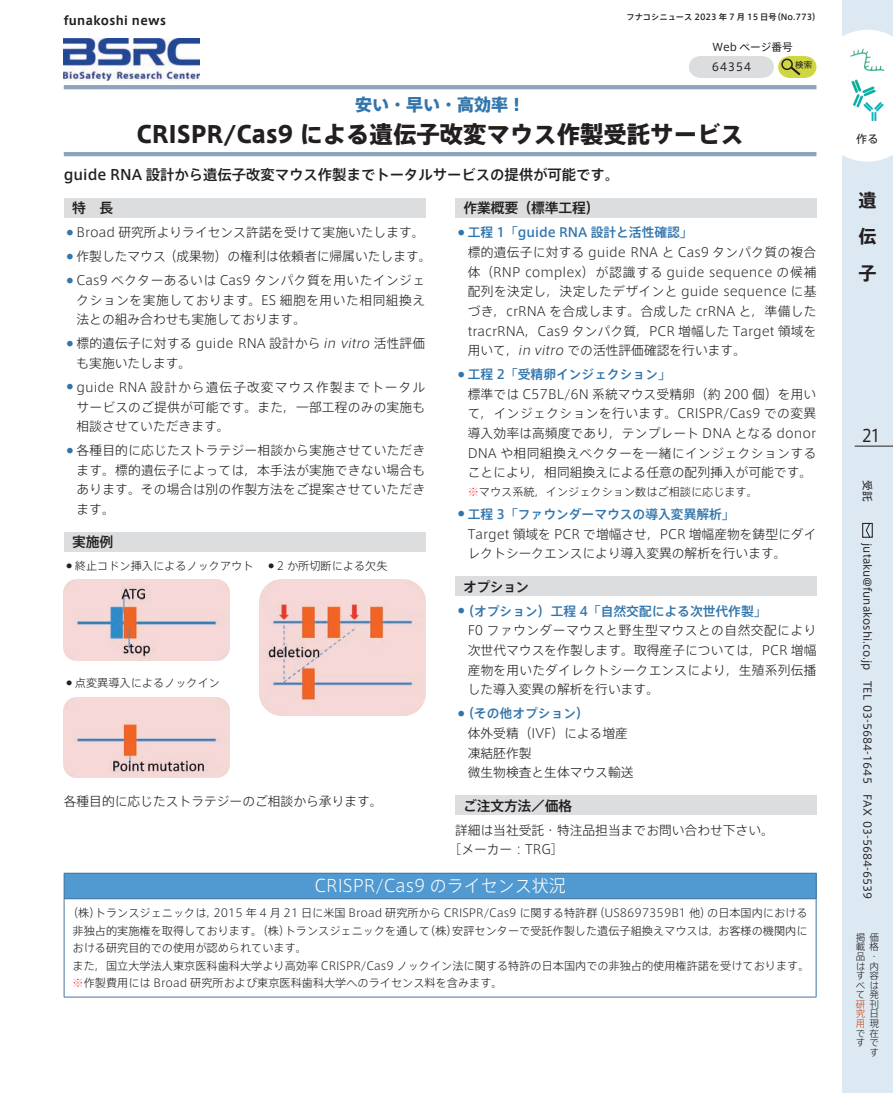
<style>
.page{position:relative;width:893px;height:1093px;background:#fff}
.page>*{position:absolute;margin:0;border:0;box-sizing:border-box;transform-origin:0 0}
.t1{font:800 23.4px "Axis Std";color:#231f20}
.t2{font:700 18px/36.2px "Axis Std";color:#231f20;text-align:justify}
.t3{font:300 16.95px "Axis Std";color:#fff}
.t4{font:800 16.95px "Axis Std";color:#3175ac}
.t5{font:16.95px "Axis Std";color:#231f20;scale:.9 1}
.t6{font:500 14.4px "Axis Std";color:#231f20}
.t7{font:500 13.8px "Axis Std";letter-spacing:-.015em;color:#231f20}
.t8{font:300 12.75px/19.6px "Axis Std";color:#231f20}
.t9{font:700 12px "Axis Std";letter-spacing:.03em;color:#231f20}
.t10{font:300 11.1px/17.5px "Axis Std";color:#231f20}
.t11{font:11.1px "Axis Std";letter-spacing:.05em;color:#231f20}
.t12{font:10.65px "Axis Std";color:#231f20}
.t13{font:300 9.6px/9.6px "Axis Std";color:#231f20}
.t14{font:300 9.6px/9.6px "Axis Std";color:#c74919;text-align:justify}
.t15{font:8.55px "Axis Std";color:#231f20}
.t16{font:500 8.25px "Axis Std";color:#231f20}
.s1{font-style:italic}
.s2{font-weight:500;color:#3175ac}
.s3{color:#ee1d23}
</style>
<div class="page">
<hr style="left:64px;top:152px;width:752px;height:4px;background:#8ea4bb">
<hr style="left:64px;top:85px;width:752px;height:4px;background:#8ea4bb">
<img style="left:64px;top:38px;width:135px;height:43px">
<svg style="left:778px;top:56px;width:21px;height:22px"></svg>
<div style="left:795px;top:56px;width:21px;height:22px;background:#d0d640;border-radius:50%"></div>
<div style="left:789px;top:56px;width:17px;height:22px;background:#d0d640"></div>
<div style="left:781px;top:59px;width:12px;height:11px;border:1px solid #231f20;border-radius:50%"></div>
<svg style="left:788px;top:64px;width:13px;height:14px"></svg>
<div style="left:689px;top:56px;width:21px;height:22px;background:#dcdddf;border-radius:50%"></div>
<div style="left:753px;top:56px;width:21px;height:22px;background:#dcdddf;border-radius:50%"></div>
<div style="left:699px;top:56px;width:64px;height:22px;background:#dcdddf"></div>
<div style="left:64px;top:873px;width:752px;height:26px;background:#519ad1"></div>
<hr style="left:64px;top:873px;width:752px;height:1px;background:#47749b">
<svg style="left:64px;top:874px;width:1px;height:24px"></svg>
<svg style="left:816px;top:873px;width:1px;height:25px"></svg>
<hr style="left:64px;top:898px;width:752px;height:1px;background:#47749b">
<hr style="left:64px;top:899px;width:1px;height:98px;background:#47749b">
<hr style="left:816px;top:899px;width:1px;height:98px;background:#47749b">
<hr style="left:64px;top:997px;width:752px;height:1px;background:#47749b">
<div style="left:455px;top:796px;width:361px;height:19px;background:#dcdddf"></div>
<div style="left:64px;top:198px;width:361px;height:19px;background:#dcdddf"></div>
<div style="left:64px;top:533px;width:361px;height:19px;background:#dcdddf"></div>
<div style="left:455px;top:198px;width:361px;height:19px;background:#dcdddf"></div>
<div style="left:455px;top:577px;width:361px;height:19px;background:#dcdddf"></div>
<img style="left:64px;top:580px;width:165px;height:80px">
<img style="left:64px;top:697px;width:165px;height:80px">
<img style="left:260px;top:580px;width:165px;height:135px">
<div style="left:842px;top:0;width:51px;height:1093px;background:#dce9f3"></div>
<div style="left:842px;top:30px;width:51px;height:132px;background:#fff"></div>
<img style="left:851px;top:48px;width:33px;height:23px">
<img style="left:852px;top:79px;width:31px;height:42px">
<div style="left:862px;top:523px;width:11px;height:15px;border:1px solid #231f20"></div>
<svg style="left:866px;top:522px;width:5px;height:16px"></svg>
<hr style="left:855px;top:446px;width:38px;height:1px;background:#231f20">
<p class="t9" style="left:64px;top:12px;width:104px">funakoshi news</p>
<p class="t16" style="left:626px;top:11px;width:196px">フナコシニュース 2023 年 7 月 15 日号（No.773）</p>
<p class="t12" style="left:712px;top:39px;width:82px">Web ページ番号</p>
<p class="t11" style="left:712px;top:59px;width:41px">64354</p>
<p class="t15" style="left:795px;top:58px;width:19px">検索</p>
<h3 class="t4" style="left:355px;top:91px;width:172px">安い・早い・高効率！</h3>
<h1 class="t1" style="left:136px;top:116px;width:609px">CRISPR/Cas9 による遺伝子改変マウス作製受託サービス</h1>
<p class="t6" style="left:64px;top:163px;width:557px">guide RNA 設計から遺伝子改変マウス作製までトータルサービスの提供が可能です。</p>
<p class="t7" style="left:72px;top:197px;width:43px">特　長</p>
<p class="t7" style="left:463px;top:197px;width:138px">作業概要（標準工程）</p>
<p class="t8" style="left:67px;top:222px;width:359px"><sup>●</sup> Broad 研究所よりライセンス許諾を受けて実施いたします。</p>
<p class="t8" style="left:67px;top:246px;width:366px"><sup>●</sup> 作製したマウス（成果物）の権利は依頼者に帰属いたします。</p>
<p class="t8" style="left:77px;top:270px;width:350px;text-align:justify;text-indent:-10px"><sup>●</sup> Cas9 ベクターあるいは Cas9 タンパク質を用いたインジェクションを実施しております。ES 細胞を用いた相同組換え法との組み合わせも実施しております。</p>
<p class="t8" style="left:77px;top:333px;width:350px;text-indent:-10px"><sup>●</sup> 標的遺伝子に対する guide RNA 設計から <span class="s1">in vitro</span>活性評価も実施いたします。</p>
<p class="t8" style="left:77px;top:376px;width:350px;text-align:justify;text-indent:-10px"><sup>●</sup> guide RNA 設計から遺伝子改変マウス作製までトータルサービスのご提供が可能です。また，一部工程のみの実施も相談させていただきます。</p>
<p class="t8" style="left:77px;top:440px;width:350px;text-align:justify;text-indent:-10px"><sup>●</sup> 各種目的に応じたストラテジー相談から実施させていただきます。標的遺伝子によっては，本手法が実施できない場合もあります。その場合は別の作製方法をご提案させていただきます。</p>
<p class="t7" style="left:72px;top:532px;width:43px">実施例</p>
<p class="t10" style="left:67px;top:556px;width:188px"><sup>●</sup> 終止コドン挿入によるノックアウト</p>
<p class="t10" style="left:269px;top:556px;width:120px"><sup>●</sup> 2 か所切断による欠失</p>
<p class="t10" style="left:67px;top:673px;width:155px"><sup>●</sup> 点変異導入によるノックイン</p>
<p class="t8" style="left:64px;top:790px;width:320px">各種目的に応じたストラテジーのご相談から承ります。</p>
<p class="t8" style="left:468px;top:222px;width:350px;text-indent:-10px"><sup>●</sup> <span class="s2">工程 1「guide RNA 設計と活性確認」<br></span>標的遺伝子に対する guide RNA と Cas9 タンパク質の複合体（RNP complex）が認識する guide sequence の候補配列を決定し，決定したデザインと guide sequence に基づき，crRNA を合成します。合成した crRNA と，準備したtracrRNA，Cas9 タンパク質，PCR 増幅した Target 領域を用いて，<span class="s1">invitro</span>での活性評価確認を行います。</p>
<p class="t8" style="left:468px;top:364px;width:350px;text-indent:-10px"><sup>●</sup> <span class="s2">工程 2「受精卵インジェクション」<br></span>標準では C57BL/6N 系統マウス受精卵（約 200 個）を用いて，インジェクションを行います。CRISPR/Cas9 での変異導入効率は高頻度であり，テンプレート DNA となる donor<br>DNA や相同組換えベクターを一緒にインジェクションすることにより，相同組換えによる任意の配列挿入が可能です。</p>
<p class="t10" style="left:468px;top:482px;width:292px"><span class="s3">※</span>マウス系統，インジェクション数はご相談に応じます。</p>
<p class="t8" style="left:468px;top:503px;width:350px;text-indent:-10px"><sup>●</sup> <span class="s2">工程 3「ファウンダーマウスの導入変異解析」<br></span>Target 領域を PCR で増幅させ，PCR 増幅産物を鋳型にダイレクトシークエンスにより導入変異の解析を行います。</p>
<p class="t7" style="left:463px;top:576px;width:68px">オプション</p>
<p class="t8" style="left:468px;top:600px;width:350px;text-indent:-10px"><sup>●</sup><span class="s2">（オプション）工程 4「自然交配による次世代作製」<br></span>F0 ファウンダーマウスと野生型マウスとの自然交配により次世代マウスを作製します。取得産子については，PCR 増幅産物を用いたダイレクトシークエンスにより，生殖系列伝播した導入変異の解析を行います。</p>
<p class="t8" style="left:468px;top:703px;width:167px;text-indent:-10px"><sup>●</sup><span class="s2">（その他オプション）<br></span>体外受精（IVF）による増産凍結胚作製<br>微生物検査と生体マウス輸送</p>
<p class="t7" style="left:463px;top:795px;width:111px">ご注文方法／価格</p>
<p class="t8" style="left:449px;top:819px;width:327px;text-indent:6px">詳細は当社受託・特注品担当までお問い合わせ下さい。［メーカー：TRG］</p>
<h3 class="t3" style="left:314px;top:873px;width:253px">CRISPR/Cas9 のライセンス状況</h3>
<p class="t10" style="left:73px;top:903px;width:738px;text-indent:-6px">（株）トランスジェニックは，2015 年 4 月 21 日に米国 Broad 研究所から CRISPR/Cas9 に関する特許群（US8697359B1 他）の日本国内における非独占的実施権を取得しております。（株）トランスジェニックを通して（株）安評センターで受託作製した遺伝子組換えマウスは，お客様の機関内における研究目的での使用が認められています。<br>また，国立大学法人東京医科歯科大学より高効率 CRISPR/Cas9 ノックイン法に関する特許の日本国内での非独占的使用権許諾を受けております。<span class="s3">※</span>作製費用には Broad 研究所および東京医科歯科大学へのライセンス料を含みます。</p>
<p class="t11" style="left:856px;top:130px;width:24px">作る</p>
<h2 class="t2" style="left:858px;top:181px;width:19px">遺伝子</h2>
<h3 class="t5" style="left:862px;top:423px;width:23px">21</h3>
<p class="t12" style="left:875px;top:480px;width:23px;rotate:90deg">受託</p>
<p class="t12" style="left:875px;top:543px;width:358px;rotate:90deg">jutaku@funakoshi.co.jp TEL 03-5684-1645 FAX 03-5684-6539</p>
<p class="t13" style="left:856px;top:932px;width:24px">掲<br>載<br>品<br>は<br>す<br>べはて</p>
<p class="t13" style="left:869px;top:932px;width:11px">価格・内容</p>
<p class="t13" style="left:869px;top:989px;width:11px">発刊日現在です</p>
<p class="t14" style="left:856px;top:999px;width:11px">研究用</p>
<p class="t13" style="left:856px;top:1027px;width:10px">です</p>
</div>
